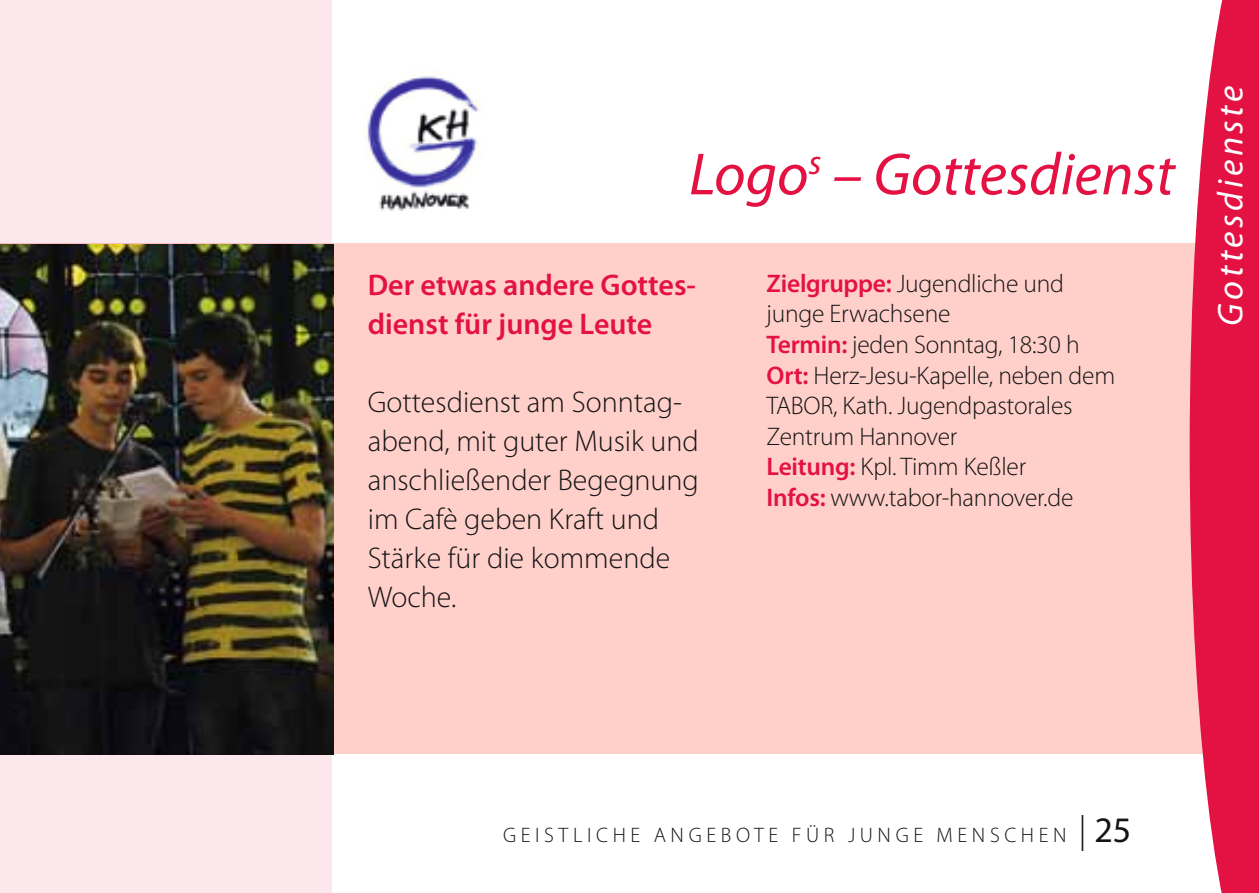
<style>
.page{position:relative;width:1259px;height:893px;background:#fff}
.page>*{position:absolute;margin:0;border:0;box-sizing:border-box;transform-origin:0 0}
.t1{font:italic 60px "Myriad Pro";color:#e41143}
.t2{font:italic 36px "Myriad Pro";letter-spacing:.1em;color:#fff}
.t3{font:300 30px/39px "Myriad Pro";color:#141414}
.t4{font:600 30px/39px "Myriad Pro";color:#e41143}
.t5{font:300 25.5px/30.6px "Myriad Pro";letter-spacing:-.01em;color:#141414}
.t6{font:300 21px "Myriad Pro";letter-spacing:.22em;color:#141414}
.s1{font-weight:600;color:#e41143}
.s2{font-size:36px}
.s3{font-weight:400;font-size:36px}
</style>
<div class="page">
<div style="left:0;top:244px;width:1259px;height:510px;background:#ffcfca"></div>
<svg style="left:1189px;top:0;width:70px;height:893px;fill:#e41143"></svg>
<img style="left:0;top:0;width:332px;height:893px">
<img style="left:365px;top:73px;width:116px;height:138px">
<h1 class="t1" style="left:689px;top:137px;width:487px">Logo<sup>s</sup> – Gottesdienst</h1>
<p class="t4" style="left:368px;top:264px;width:330px">Der etwas andere Gottes&shy;dienst für junge Leute</p>
<p class="t3" style="left:368px;top:382px;width:333px">Gottesdienst am Sonntag&shy;abend, mit guter Musik und anschließender Begegnung im Cafè geben Kraft und<br>Stärke für die kommende<br>Woche.</p>
<p class="t5" style="left:766px;top:268px;width:350px"><span class="s1">Zielgruppe:</span> Jugendliche und junge Erwachsene<br><span class="s1">Termin:</span> jeden Sonntag, 18:30 h<br><span class="s1">Ort:</span> Herz-Jesu-Kapelle, neben dem<br>TABOR, Kath. Jugendpastorales<br>Zentrum Hannover<br><span class="s1">Leitung:</span> Kpl. Timm Keßler<br><span class="s1">Infos:</span> www.tabor-hannover.de</p>
<h2 class="t2" style="left:1208px;top:326px;width:242px;rotate:-90deg">Gottesdienste</h2>
<p class="t6" style="left:503px;top:822px;width:630px">Geistliche Angebote für junge Menschen <span class="s2">|</span> <span class="s3">25</span></p>
</div>
